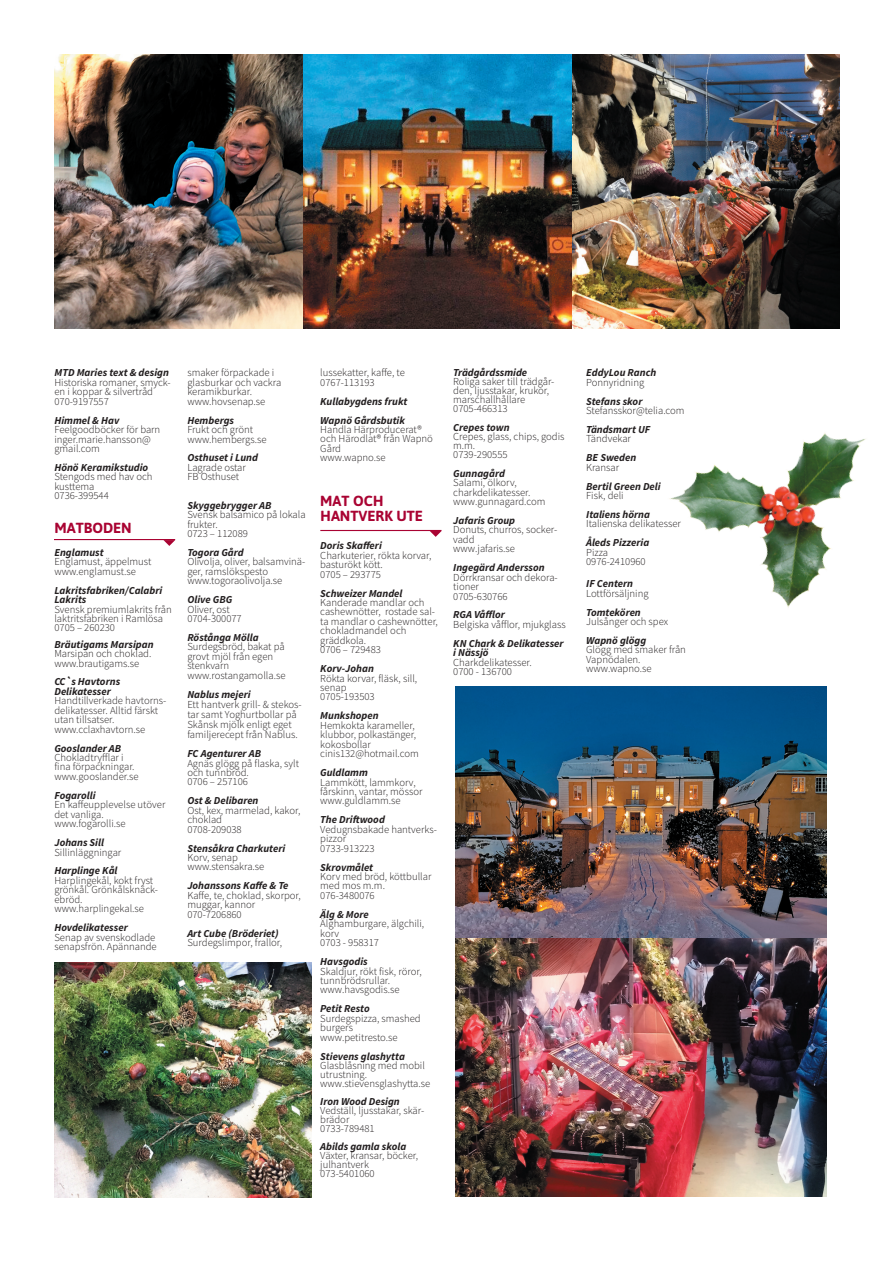
<style>
.page{position:relative;width:893px;height:1263px;background:#fff}
.page>*{position:absolute;margin:0;border:0;box-sizing:border-box;transform-origin:0 0}
.t1{font:700 14.7px/14.7px "Asap";color:#a90332}
.t2{font:300 10.65px/9.4px "Source Sans Pro";color:#231f20}
.t3{font:italic 700 10.65px/9.4px "Source Sans Pro";color:#231f20}
</style>
<div class="page">
<img style="left:571px;top:54px;width:268px;height:274px">
<img style="left:55px;top:54px;width:248px;height:274px">
<img style="left:303px;top:54px;width:268px;height:274px">
<hr style="left:54px;top:539px;width:121px;height:1px;background:#a90332">
<svg style="left:163px;top:540px;width:12px;height:6px"></svg>
<hr style="left:320px;top:530px;width:121px;height:1px;background:#a90332">
<svg style="left:430px;top:531px;width:11px;height:6px"></svg>
<img style="left:669px;top:433px;width:197px;height:175px">
<img style="left:54px;top:963px;width:258px;height:234px">
<img style="left:455px;top:686px;width:371px;height:252px">
<img style="left:455px;top:938px;width:371px;height:258px">
<p class="t3" style="left:54px;top:368px;width:116px">MTD Maries text &amp; design</p>
<p class="t2" style="left:54px;top:378px;width:118px">Historiska romaner, smyck&shy;en i koppar &amp; silvertråd<br>070-9197557</p>
<p class="t3" style="left:54px;top:415px;width:66px">Himmel &amp; Hav</p>
<p class="t2" style="left:54px;top:425px;width:107px">Feelgoodböcker för barn inger.marie.hansson@ gmail.com</p>
<p class="t3" style="left:54px;top:462px;width:95px">Hönö Keramikstudio</p>
<p class="t2" style="left:54px;top:472px;width:100px">Stengods med hav och kusttema<br>0736-399544</p>
<h1 class="t1" style="left:54px;top:520px;width:79px">MATBODEN</h1>
<p class="t3" style="left:54px;top:547px;width:51px">Englamust</p>
<p class="t2" style="left:54px;top:557px;width:98px">Englamust, äppelmust www.englamust.se</p>
<p class="t3" style="left:54px;top:585px;width:109px">Lakritsfabriken/Calabri<br>Lakrits</p>
<p class="t2" style="left:54px;top:604px;width:119px">Svensk premiumlakrits från laktritsfabriken i Ramlösa<br>0705 – 260230</p>
<p class="t3" style="left:54px;top:639px;width:101px">Bräutigams Marsipan</p>
<p class="t2" style="left:54px;top:649px;width:99px">Marsipan och choklad. www.brautigams.se</p>
<p class="t3" style="left:54px;top:677px;width:67px">CC`s Havtorns<br>Delikatesser</p>
<p class="t2" style="left:54px;top:696px;width:113px">Handtillverkade havtorns&shy;delikatesser. Alltid färskt utan tillsatser. www.cclaxhavtorn.se</p>
<p class="t3" style="left:54px;top:743px;width:68px">Gooslander AB</p>
<p class="t2" style="left:54px;top:753px;width:86px">Chokladtryfflar i fina förpackningar. www.gooslander.se</p>
<p class="t3" style="left:54px;top:790px;width:43px">Fogarolli</p>
<p class="t2" style="left:54px;top:800px;width:112px">En kaffeupplevelse utöver det vanliga. www.fogarolli.se</p>
<p class="t3" style="left:54px;top:837px;width:51px">Johans Sill</p>
<p class="t2" style="left:54px;top:847px;width:68px">Sillinläggningar</p>
<p class="t3" style="left:54px;top:866px;width:65px">Harplinge Kål</p>
<p class="t2" style="left:54px;top:875px;width:105px">Harplingekål, kokt fryst grönkål. Grönkålsknäck&shy;ebröd. www.harplingekal.se</p>
<p class="t3" style="left:54px;top:922px;width:75px">Hovdelikatesser</p>
<p class="t2" style="left:54px;top:932px;width:104px">Senap av svenskodlade senapsfrön. Apännande</p>
<p class="t2" style="left:187px;top:368px;width:95px">smaker förpackade i glasburkar och vackra keramikburkar. www.hovsenap.se</p>
<p class="t3" style="left:187px;top:415px;width:48px">Hembergs</p>
<p class="t2" style="left:187px;top:425px;width:81px">Frukt och grönt www.hembergs.se</p>
<p class="t3" style="left:187px;top:453px;width:72px">Osthuset i Lund</p>
<p class="t2" style="left:187px;top:463px;width:60px">Lagrade ostar<br>FB Osthuset</p>
<p class="t3" style="left:187px;top:500px;width:86px">Skyggebrygger AB</p>
<p class="t2" style="left:187px;top:510px;width:120px">Svensk balsamico på lokala frukter.<br>0723 – 112089</p>
<p class="t3" style="left:187px;top:547px;width:58px">Togora Gård</p>
<p class="t2" style="left:187px;top:557px;width:119px">Olivolja, oliver, balsamvinä&shy;ger, ramslökspesto www.togoraolivolja.se</p>
<p class="t3" style="left:187px;top:595px;width:47px">Olive GBG</p>
<p class="t2" style="left:187px;top:604px;width:56px">Oliver, ost<br>0704-300077</p>
<p class="t3" style="left:187px;top:632px;width:73px">Röstånga Mölla</p>
<p class="t2" style="left:187px;top:642px;width:100px">Surdegsbröd, bakat på grovt mjöl från egen stenkvarn www.rostangamolla.se</p>
<p class="t3" style="left:187px;top:689px;width:65px">Nablus mejeri</p>
<p class="t2" style="left:187px;top:699px;width:116px;line-height:10.1px">Ett hantverk grill- &amp; stekos&shy;tar samt Yoghurtbollar på<br>Skånsk mjölk enligt eget familjerecept från Nablus.</p>
<p class="t3" style="left:187px;top:748px;width:75px">FC Agenturer AB</p>
<p class="t2" style="left:187px;top:758px;width:113px">Agnäs glögg på flaska, sylt och tunnbröd.<br>0706 – 257106</p>
<p class="t3" style="left:187px;top:796px;width:73px">Ost &amp; Delibaren</p>
<p class="t2" style="left:187px;top:805px;width:115px">Ost, kex, marmelad, kakor, choklad<br>0708-209038</p>
<p class="t3" style="left:187px;top:843px;width:99px">Stensåkra Charkuteri</p>
<p class="t2" style="left:187px;top:853px;width:79px">Korv, senap www.stensakra.se</p>
<p class="t3" style="left:187px;top:881px;width:103px">Johanssons Kaffe &amp; Te</p>
<p class="t2" style="left:187px;top:890px;width:115px">Kaffe, te, choklad, skorpor, muggar, kannor<br>070-7206860</p>
<p class="t3" style="left:187px;top:928px;width:93px">Art Cube (Bröderiet)</p>
<p class="t2" style="left:187px;top:938px;width:96px">Surdegslimpor, frallor,</p>
<p class="t2" style="left:320px;top:368px;width:86px">lussekatter, kaffe, te<br>0767-113193</p>
<p class="t3" style="left:320px;top:391px;width:89px;line-height:18.9px">Kullabygdens frukt<br>Wapnö Gårdsbutik</p>
<p class="t2" style="left:320px;top:425px;width:114px">Handla Härproducerat® och Härodlat® från Wapnö<br>Gård<br>www.wapno.se</p>
<h1 class="t1" style="left:320px;top:493px;width:104px">MAT OCH<br>HANTVERK UTE</h1>
<p class="t3" style="left:320px;top:541px;width:63px">Doris Skafferi</p>
<p class="t2" style="left:320px;top:550px;width:113px">Charkuterier, rökta korvar, basturökt kött.<br>0705 – 293775</p>
<p class="t3" style="left:320px;top:588px;width:84px">Schweizer Mandel</p>
<p class="t2" style="left:320px;top:598px;width:119px">Kanderade mandlar och cashewnötter, rostade sal&shy;ta mandlar o cashewnötter, chokladmandel och gräddkola.<br>0706 – 729483</p>
<p class="t3" style="left:320px;top:664px;width:55px">Korv-Johan</p>
<p class="t2" style="left:320px;top:673px;width:98px">Rökta korvar, fläsk, sill, senap<br>0705-193503</p>
<p class="t3" style="left:320px;top:711px;width:60px">Munkshopen</p>
<p class="t2" style="left:320px;top:721px;width:100px">Hemkokta karameller, klubbor, polkastänger, kokosbollar cinis132@hotmail.com</p>
<p class="t3" style="left:320px;top:767px;width:49px">Guldlamm</p>
<p class="t2" style="left:320px;top:777px;width:104px">Lammkött, lammkorv, fårskinn, vantar, mössor www.guldlamm.se</p>
<p class="t3" style="left:320px;top:815px;width:66px">The Driftwood</p>
<p class="t2" style="left:320px;top:824px;width:118px">Vedugnsbakade hantverks&shy;pizzor<br>0733-913223</p>
<p class="t3" style="left:320px;top:862px;width:54px">Skrovmålet</p>
<p class="t2" style="left:320px;top:872px;width:113px">Korv med bröd, köttbullar med mos m.m.<br>076-3480076</p>
<p class="t3" style="left:320px;top:909px;width:50px">Älg &amp; More</p>
<p class="t2" style="left:320px;top:919px;width:105px">Älghamburgare, älgchili, korv<br>0703 - 958317</p>
<p class="t3" style="left:320px;top:956px;width:49px">Havsgodis</p>
<p class="t2" style="left:320px;top:966px;width:103px">Skaldjur, rökt fisk, röror, tunnbrödsrullar. www.havsgodis.se</p>
<p class="t3" style="left:320px;top:1004px;width:51px">Petit Resto</p>
<p class="t2" style="left:320px;top:1013px;width:102px">Surdegspizza, smashed burgers www.petitresto.se</p>
<p class="t3" style="left:320px;top:1051px;width:86px">Stievens glashytta</p>
<p class="t2" style="left:320px;top:1060px;width:112px;line-height:9px">Glasblåsning med mobil utrustning. www.stievensglashytta.se</p>
<p class="t3" style="left:320px;top:1096px;width:81px">Iron Wood Design</p>
<p class="t2" style="left:320px;top:1106px;width:105px;line-height:9px">Vedställ, ljusstakar, skär&shy;brädor<br>0733-789481</p>
<p class="t3" style="left:320px;top:1142px;width:87px">Abilds gamla skola</p>
<p class="t2" style="left:320px;top:1151px;width:99px;line-height:9px">Växter, kransar, böcker, julhantverk<br>073-5401060</p>
<p class="t3" style="left:453px;top:368px;width:75px">Trädgårdssmide</p>
<p class="t2" style="left:453px;top:377px;width:103px;line-height:9px">Roliga saker till trädgår&shy;den, ljusstakar, krukor, marschallhållare<br>0705-466313</p>
<p class="t3" style="left:453px;top:422px;width:58px">Crepes town</p>
<p class="t2" style="left:453px;top:432px;width:113px;line-height:9px">Crepes, glass, chips, godis m.m.<br>0739-290555</p>
<p class="t3" style="left:453px;top:468px;width:53px">Gunnagård</p>
<p class="t2" style="left:453px;top:478px;width:94px">Salami, ölkorv, charkdelikatesser. www.gunnagard.com</p>
<p class="t3" style="left:453px;top:515px;width:63px">Jafaris Group</p>
<p class="t2" style="left:453px;top:525px;width:106px">Donuts, churros, socker&shy;vadd<br>www.jafaris.se</p>
<p class="t3" style="left:453px;top:563px;width:93px">Ingegärd Andersson</p>
<p class="t2" style="left:453px;top:572px;width:106px">Dörrkransar och dekora&shy;tioner<br>0705-630766</p>
<p class="t3" style="left:453px;top:610px;width:53px">RGA Våfflor</p>
<p class="t2" style="left:453px;top:620px;width:114px">Belgiska våfflor, mjukglass</p>
<p class="t3" style="left:453px;top:638px;width:112px">KN Chark &amp; Delikatesser i Nässjö</p>
<p class="t2" style="left:453px;top:657px;width:80px">Charkdelikatesser.<br>0700 - 136700</p>
<p class="t3" style="left:586px;top:368px;width:72px">EddyLou Ranch</p>
<p class="t2" style="left:586px;top:377px;width:60px">Ponnyridning</p>
<p class="t3" style="left:586px;top:396px;width:58px">Stefans skor</p>
<p class="t2" style="left:586px;top:406px;width:100px">Stefansskor@telia.com</p>
<p class="t3" style="left:586px;top:424px;width:66px">Tändsmart UF</p>
<p class="t2" style="left:586px;top:434px;width:46px">Tändvekar</p>
<p class="t3" style="left:586px;top:453px;width:52px">BE Sweden</p>
<p class="t2" style="left:586px;top:462px;width:35px">Kransar</p>
<p class="t3" style="left:586px;top:481px;width:76px">Bertil Green Deli</p>
<p class="t2" style="left:586px;top:491px;width:39px">Fisk, deli</p>
<p class="t3" style="left:586px;top:509px;width:65px">Italiens hörna</p>
<p class="t2" style="left:586px;top:519px;width:96px">Italienska delikatesser</p>
<p class="t3" style="left:586px;top:538px;width:65px">Åleds Pizzeria</p>
<p class="t2" style="left:586px;top:548px;width:61px">Pizza<br>0976-2410960</p>
<p class="t3" style="left:586px;top:579px;width:48px">IF Centern</p>
<p class="t2" style="left:586px;top:588px;width:64px">Lottförsäljning</p>
<p class="t3" style="left:586px;top:607px;width:56px">Tomtekören</p>
<p class="t2" style="left:586px;top:617px;width:84px">Julsånger och spex</p>
<p class="t3" style="left:586px;top:635px;width:61px">Wapnö glögg</p>
<p class="t2" style="left:586px;top:645px;width:101px">Glögg med smaker från<br>Vapnödalen. www.wapno.se</p>
</div>
